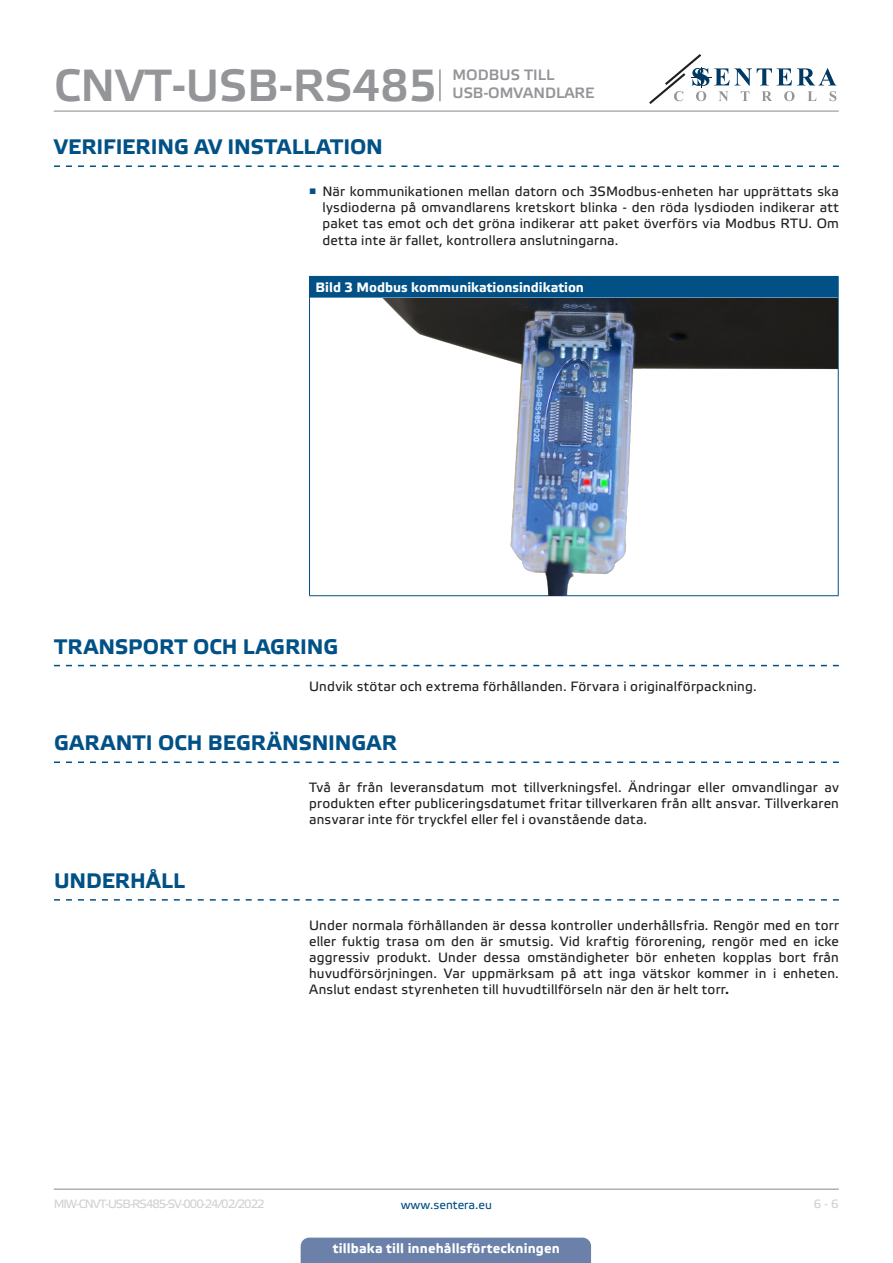
<style>
.page{position:relative;width:893px;height:1263px;background:#fff}
.page>*{position:absolute;margin:0;border:0;box-sizing:border-box;transform-origin:0 0}
.t1{font:45px "Etelka Medium Pro";color:#939598}
.t2{font:700 21px "Etelka Text Pro";letter-spacing:.005em;color:#015186}
.t3{font:15px/18px "Etelka Medium Pro";color:#939598}
.bullet{font:13.5px/16.2px "Etelka Text Pro";letter-spacing:.015em;color:#231f20;text-align:justify}
.body{font:13.5px/16.2px "Etelka Text Pro";letter-spacing:.015em;color:#231f20;text-align:justify}
.head-table{font:700 13.5px "Etelka Text Pro";letter-spacing:.005em;color:#fff}
.t4{font:12px "Etelka Text Pro";letter-spacing:-.085em;color:#d1d2d4}
.t5{font:12px "Etelka Text Pro";color:#015186}
.s1{font-weight:700}
</style>
<div class="page">
<hr style="left:54px;top:111px;width:785px;height:1px;background:#939598">
<hr style="left:54px;top:1188px;width:785px;height:2px;background:#939598">
<svg style="left:649px;top:54px;width:187px;height:50px"></svg>
<div style="left:301px;top:1237px;width:290px;height:26px;background:#6c81aa"></div>
<hr style="left:439px;top:69px;width:2px;height:32px;background:#939598">
<svg style="left:54px;top:165px;width:785px;height:2px"></svg>
<div style="left:309px;top:276px;width:529px;height:22px;background:#015186"></div>
<hr style="left:309px;top:276px;width:530px;height:1px;background:#015186">
<svg style="left:838px;top:277px;width:1px;height:21px"></svg>
<hr style="left:309px;top:298px;width:1px;height:297px;background:#015186">
<hr style="left:838px;top:298px;width:1px;height:297px;background:#015186">
<hr style="left:309px;top:595px;width:530px;height:1px;background:#015186">
<img style="left:383px;top:299px;width:455px;height:296px">
<svg style="left:54px;top:665px;width:785px;height:1px"></svg>
<svg style="left:54px;top:761px;width:785px;height:2px"></svg>
<svg style="left:54px;top:899px;width:785px;height:2px"></svg>
<h1 class="t1" style="left:54px;top:61px;width:384px">CNVT-USB-RS485</h1>
<p class="t3" style="left:452px;top:66px;width:143px">MODBUS TILL<br>USB-OMVANDLARE</p>
<p class="t2" style="left:54px;top:135px;width:330px">VERIFIERING AV INSTALLATION</p>
<p class="bullet" style="left:322px;top:184px;width:518px;text-indent:-13px"><sup>■</sup> När kommunikationen mellan datorn och 3SModbus-enheten har upprättats ska lysdioderna på omvandlarens kretskort blinka - den röda lysdioden indikerar att paket tas emot och det gröna indikerar att paket överförs via Modbus RTU. Om detta inte är fallet, kontrollera anslutningarna.</p>
<p class="head-table" style="left:315px;top:280px;width:270px">Bild 3 Modbus kommunikationsindikation</p>
<p class="t2" style="left:54px;top:635px;width:286px">TRANSPORT OCH LAGRING</p>
<p class="body" style="left:309px;top:679px;width:449px">Undvik stötar och extrema förhållanden. Förvara i originalförpackning.</p>
<p class="t2" style="left:54px;top:731px;width:345px">GARANTI OCH BEGRÄNSNINGAR</p>
<p class="body" style="left:309px;top:780px;width:531px">Två år från leveransdatum mot tillverkningsfel. Ändringar eller omvandlingar av produkten efter publiceringsdatumet fritar tillverkaren från allt ansvar. Tillverkaren ansvarar inte för tryckfel eller fel i ovanstående data.</p>
<p class="t2" style="left:54px;top:869px;width:132px">UNDERHÅLL</p>
<p class="bullet" style="left:309px;top:918px;width:531px">Under normala förhållanden är dessa kontroller underhållsfria. Rengör med en torr eller fuktig trasa om den är smutsig. Vid kraftig förorening, rengör med en icke aggressiv produkt. Under dessa omständigheter bör enheten kopplas bort från huvudförsörjningen. Var uppmärksam på att inga vätskor kommer in i enheten.<br>Anslut endast styrenheten till huvudtillförseln när den är helt torr<span class="s1">.</span></p>
<p class="t4" style="left:54px;top:1197px;width:212px">MIW-CNVT-USB-RS485-SV-000 - 24 / 02 / 2022</p>
<p class="t5" style="left:401px;top:1198px;width:93px">www.sentera.eu</p>
<p class="t4" style="left:814px;top:1197px;width:27px">6 - 6</p>
<p class="head-table" style="left:333px;top:1240px;width:229px">tillbaka till innehållsförteckningen</p>
</div>
